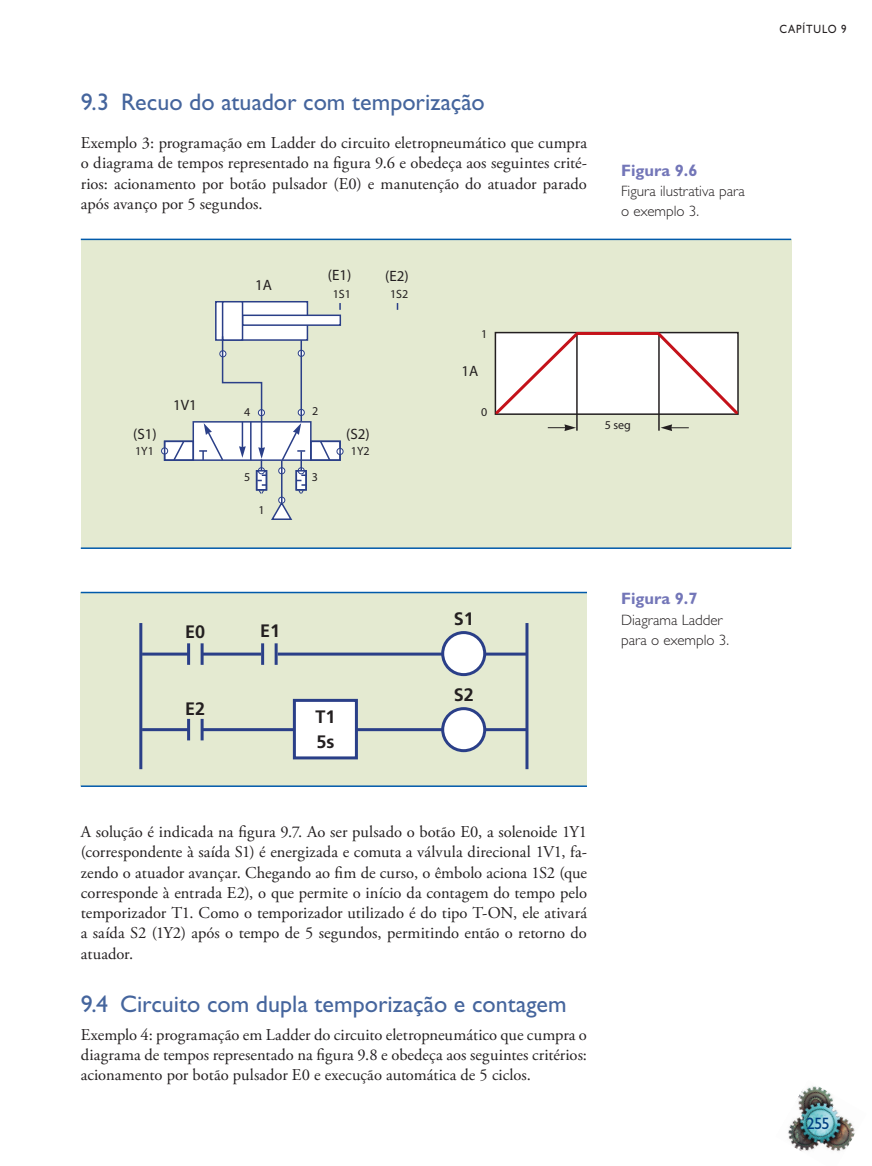
<style>
.page{position:relative;width:872px;height:1166px;background:#fff}
.page>*{position:absolute;margin:0;border:0;box-sizing:border-box;transform-origin:0 0}
.t1{font:24px "Gill Sans Std";color:#45659d}
.t2{font:700 18px/25.2px "Frutiger";color:#231f20}
.t3{font:16.5px/20.2px "Adobe Garamond Pro";color:#231f20;text-align:justify}
.t4{font:700 16.5px "Gill Sans Std";color:#7376b8}
.t5{font:16.5px "Gill Sans Std";color:#014081}
.t6{font:300 15px/20.2px "Gill Sans Std";color:#231f20}
.t7{font:700 15px "Frutiger";color:#231f20}
.t8{font:condensed 12px "Frutiger";color:#231f20}
.t9{font:12px "Gill Sans Std";letter-spacing:.08em;color:#231f20;scale:.9 1}
</style>
<div class="page">
<img style="left:788px;top:1086px;width:67px;height:66px">
<div style="left:81px;top:239px;width:710px;height:309px;background:#e4ead1"></div>
<hr style="left:81px;top:238px;width:710px;height:2px;background:#015aaa">
<hr style="left:81px;top:547px;width:710px;height:2px;background:#015aaa">
<div style="left:193px;top:422px;width:118px;height:38px;background:#fff"></div>
<div style="left:192px;top:421px;width:119px;height:40px;border:2px solid #2a3f88"></div>
<div style="left:165px;top:441px;width:28px;height:19px;background:#fff"></div>
<div style="left:311px;top:441px;width:29px;height:19px;background:#fff"></div>
<div style="left:242px;top:315px;width:98px;height:10px;background:#fff"></div>
<div style="left:242px;top:314px;width:99px;height:12px;border:2px solid #2a3f88"></div>
<svg style="left:548px;top:424px;width:28px;height:7px"></svg>
<svg style="left:660px;top:424px;width:29px;height:7px"></svg>
<div style="left:161px;top:448px;width:7px;height:6px;background:#e0e3ee;border-radius:50%"></div>
<div style="left:161px;top:447px;width:7px;height:7px;border:1px solid #2a3f88;border-radius:50%"></div>
<svg style="left:174px;top:443px;width:10px;height:15px"></svg>
<svg style="left:320px;top:443px;width:23px;height:15px"></svg>
<svg style="left:199px;top:301px;width:110px;height:219px"></svg>
<svg style="left:339px;top:303px;width:2px;height:7px"></svg>
<hr style="left:576px;top:332px;width:1px;height:98px;background:#231f20">
<hr style="left:658px;top:332px;width:1px;height:98px;background:#231f20">
<svg style="left:494px;top:331px;width:244px;height:86px;background:#f0e8e7"></svg>
<div style="left:256px;top:470px;width:11px;height:20px;border:2px solid #2a3f88"></div>
<div style="left:164px;top:440px;width:30px;height:21px;border:2px solid #2a3f88"></div>
<div style="left:310px;top:440px;width:31px;height:21px;border:2px solid #2a3f88"></div>
<div style="left:295px;top:470px;width:12px;height:20px;border:2px solid #2a3f88"></div>
<div style="left:81px;top:592px;width:506px;height:194px;background:#e4ead1"></div>
<hr style="left:81px;top:591px;width:506px;height:2px;background:#015aaa">
<hr style="left:81px;top:785px;width:506px;height:1px;background:#015aaa">
<hr style="left:139px;top:623px;width:3px;height:146px;background:#2a3f88">
<hr style="left:525px;top:623px;width:3px;height:146px;background:#2a3f88">
<hr style="left:187px;top:643px;width:3px;height:21px;background:#2a3f88">
<hr style="left:201px;top:643px;width:3px;height:21px;background:#2a3f88">
<hr style="left:261px;top:643px;width:3px;height:21px;background:#2a3f88">
<hr style="left:275px;top:643px;width:3px;height:21px;background:#2a3f88">
<hr style="left:142px;top:652px;width:47px;height:3px;background:#2a3f88">
<hr style="left:203px;top:652px;width:58px;height:3px;background:#2a3f88">
<hr style="left:278px;top:652px;width:248px;height:3px;background:#2a3f88">
<hr style="left:187px;top:718px;width:3px;height:22px;background:#2a3f88">
<hr style="left:201px;top:718px;width:3px;height:22px;background:#2a3f88">
<hr style="left:142px;top:728px;width:47px;height:3px;background:#2a3f88">
<hr style="left:203px;top:728px;width:325px;height:3px;background:#2a3f88">
<div style="left:294px;top:700px;width:62px;height:57px;background:#fff"></div>
<div style="left:293px;top:698px;width:65px;height:61px;border:3px solid #2a3f88"></div>
<div style="left:443px;top:632px;width:42px;height:42px;background:#fff;border-radius:50%"></div>
<div style="left:441px;top:631px;width:45px;height:45px;border:3px solid #2a3f88;border-radius:50%"></div>
<div style="left:443px;top:708px;width:42px;height:42px;background:#fff;border-radius:50%"></div>
<div style="left:441px;top:707px;width:45px;height:45px;border:3px solid #2a3f88;border-radius:50%"></div>
<h1 class="t1" style="left:81px;top:88px;width:405px">9.3 Recuo do atuador com temporização</h1>
<p class="t3" style="left:81px;top:133px;width:508px">Exemplo 3: programação em Ladder do circuito eletropneumático que cumpra o diagrama de tempos representado na figura 9.6 e obedeça aos seguintes crité&shy;rios: acionamento por botão pulsador (E0) e manutenção do atuador parado após avanço por 5 segundos.</p>
<p class="t4" style="left:621px;top:160px;width:78px">Figura 9.6</p>
<p class="t6" style="left:621px;top:181px;width:125px">Figura ilustrativa para o exemplo 3.</p>
<p class="t7" style="left:255px;top:275px;width:18px">1A</p>
<p class="t7" style="left:328px;top:266px;width:25px">(E1)</p>
<p class="t8" style="left:333px;top:286px;width:20px">1S1</p>
<p class="t7" style="left:385px;top:266px;width:25px">(E2)</p>
<p class="t8" style="left:390px;top:286px;width:20px">1S2</p>
<p class="t7" style="left:173px;top:396px;width:25px">1V1</p>
<p class="t8" style="left:244px;top:404px;width:8px">4</p>
<p class="t8" style="left:312px;top:404px;width:8px">2</p>
<p class="t7" style="left:133px;top:425px;width:25px">(S1)</p>
<p class="t7" style="left:346px;top:425px;width:25px">(S2)</p>
<p class="t8" style="left:135px;top:443px;width:20px">1Y1</p>
<p class="t8" style="left:351px;top:443px;width:20px">1Y2</p>
<p class="t8" style="left:244px;top:469px;width:8px">5</p>
<p class="t8" style="left:258px;top:502px;width:8px">1</p>
<p class="t8" style="left:312px;top:469px;width:8px">3</p>
<p class="t8" style="left:481px;top:326px;width:8px">1</p>
<p class="t7" style="left:461px;top:361px;width:18px">1A</p>
<p class="t8" style="left:481px;top:404px;width:8px">0</p>
<p class="t8" style="left:605px;top:417px;width:28px">5 seg</p>
<p class="t2" style="left:185px;top:619px;width:22px">E0</p>
<p class="t2" style="left:185px;top:696px;width:22px">E2</p>
<p class="t2" style="left:260px;top:618px;width:22px">E1</p>
<p class="t2" style="left:315px;top:703px;width:22px">T1<br>5s</p>
<p class="t2" style="left:454px;top:606px;width:22px">S1</p>
<p class="t2" style="left:454px;top:682px;width:22px">S2</p>
<p class="t3" style="left:81px;top:822px;width:508px">A solução é indicada na figura 9.7. Ao ser pulsado o botão E0, a solenoide 1Y1 (correspondente à saída S1) é energizada e comuta a válvula direcional 1V1, fa&shy;zendo o atuador avançar. Chegando ao fim de curso, o êmbolo aciona 1S2 (que corresponde à entrada E2), o que permite o início da contagem do tempo pelo temporizador T1. Como o temporizador utilizado é do tipo T-ON, ele ativará a saída S2 (1Y2) após o tempo de 5 segundos, permitindo então o retorno do atuador.</p>
<h1 class="t1" style="left:81px;top:989px;width:487px">9.4 Circuito com dupla temporização e contagem</h1>
<p class="t3" style="left:81px;top:1024px;width:508px">Exemplo 4: programação em Ladder do circuito eletropneumático que cumpra o diagrama de tempos representado na figura 9.8 e obedeça aos seguintes critérios: acionamento por botão pulsador E0 e execução automática de 5 ciclos.</p>
<p class="t4" style="left:621px;top:588px;width:78px">Figura 9.7</p>
<p class="t6" style="left:621px;top:609px;width:110px">Diagrama Ladder para o exemplo 3.</p>
<p class="t9" style="left:779px;top:22px;width:76px">CAPÍTULO 9</p>
<p class="t5" style="left:806px;top:1113px;width:25px">255</p>
</div>
